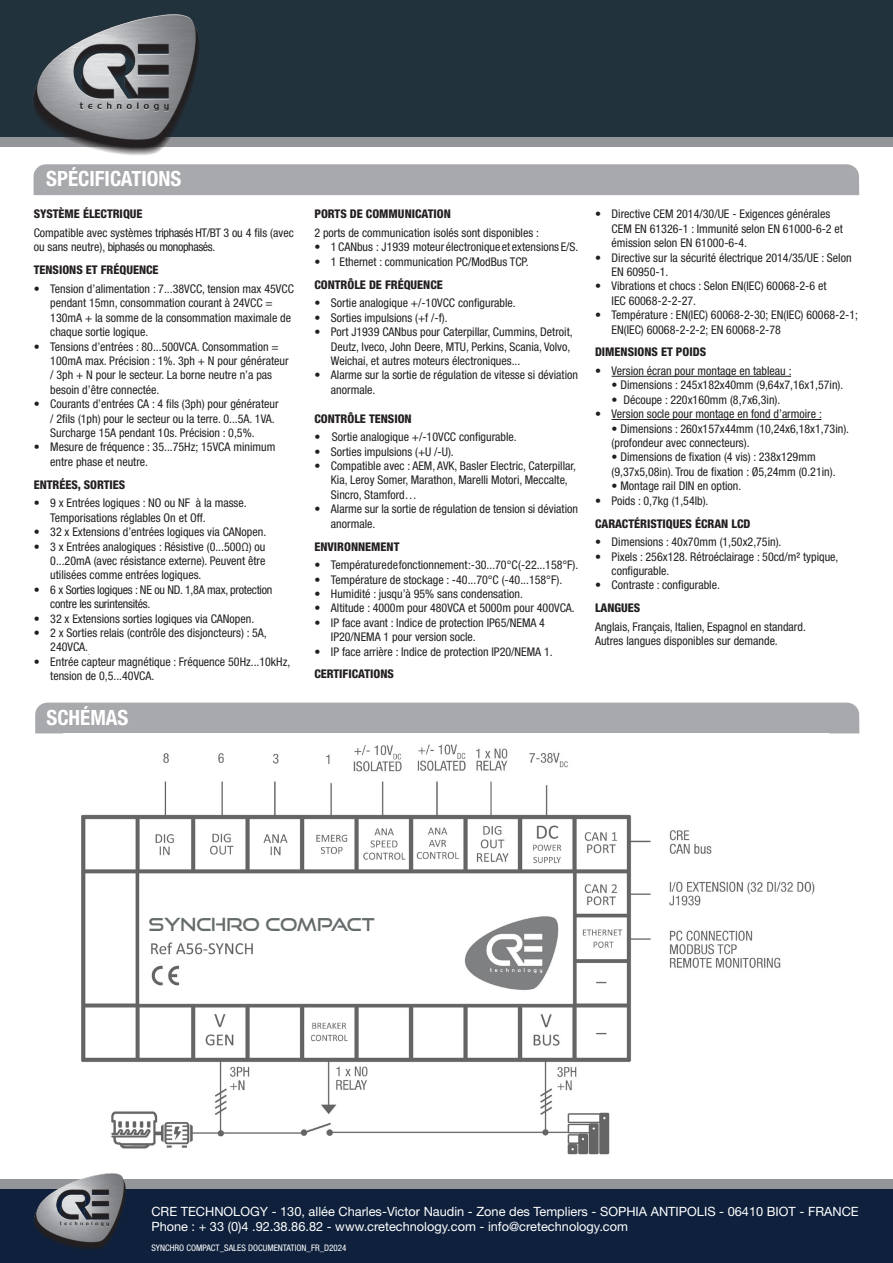
<style>
.page{position:relative;width:893px;height:1263px;background:#fff}
.page>*{position:absolute;margin:0;border:0;box-sizing:border-box;transform-origin:0 0}
.t1{font:700 condensed 21px "Helvetica Neue LT Std";color:#fff}
.t2{font:18px "Good Times Rg";color:#656b6b}
.t3{font:12.75px "Helvetica Neue LT Std";color:#fff}
.Style_de_paragraphe_A{font:condensed 12px/14.4px "Helvetica Neue LT Std";color:#231f20}
.Style_de_paragraphe_A-2{font:800 condensed 12px "Helvetica Neue LT Std";color:#231f20}
.Style_de_paragraphe_A-3{font:condensed 12px/14.4px "Helvetica Neue LT Std";letter-spacing:-.02em;color:#231f20}
.t4{font:condensed 9px "Helvetica Neue LT Std";color:#fff}
</style>
<div class="page">
<div style="left:0;top:0;width:893px;height:138px;background:#22323d"></div>
<div style="left:0;top:137px;width:893px;height:10px;background:#939598"></div>
<div style="left:0;top:1181px;width:893px;height:82px;background:#0e203c"></div>
<div style="left:0;top:1179px;width:893px;height:10px;background:#939598"></div>
<img style="left:33px;top:14px;width:166px;height:141px">
<img style="left:34px;top:1173px;width:92px;height:76px">
<div style="left:34px;top:164px;width:825px;height:31px;background:#a8a9ad"></div>
<div style="left:35px;top:703px;width:824px;height:30px;background:#a8a9ad"></div>
<hr style="left:612px;top:376px;width:179px;height:1px;background:#231f20">
<hr style="left:612px;top:419px;width:209px;height:1px;background:#231f20">
<img style="left:81px;top:744px;width:734px;height:411px">
<div style="left:148px;top:914px;width:227px;height:26px;background:#fff"></div>
<p class="t1" style="left:46px;top:166px;width:137px">SPÉCIFICATIONS</p>
<p class="Style_de_paragraphe_A-2" style="left:34px;top:207px;width:110px">SYSTÈME ÉLECTRIQUE</p>
<p class="Style_de_paragraphe_A" style="left:34px;top:225px;width:262px">Compatible avec systèmes triphasés HT/BT 3 ou 4 fils (avec ou sans neutre), biphasés ou monophasés.</p>
<p class="Style_de_paragraphe_A-2" style="left:34px;top:263px;width:126px">TENSIONS ET FRÉQUENCE</p>
<p class="Style_de_paragraphe_A" style="left:50px;top:281px;width:245px;text-indent:-16px">• Tension d’alimentation : 7...38VCC, tension max 45VCC pendant 15mn, consommation courant à 24VCC = 130mA + la somme de la consommation maximale de chaque sortie logique.</p>
<p class="Style_de_paragraphe_A" style="left:50px;top:339px;width:240px;text-indent:-16px">• Tensions d’entrées : 80...500VCA. Consommation = 100mA max. Précision : 1%. 3ph + N pour générateur / 3ph + N pour le secteur. La borne neutre n’a pas besoin d’être connectée.</p>
<p class="Style_de_paragraphe_A" style="left:50px;top:397px;width:230px;text-indent:-16px">• Courants d’entrées CA : 4 fils (3ph) pour générateur / 2fils (1ph) pour le secteur ou la terre. 0...5A. 1VA.<br>Surcharge 15A pendant 10s. Précision : 0,5%.</p>
<p class="Style_de_paragraphe_A" style="left:50px;top:440px;width:227px;text-indent:-16px">• Mesure de fréquence : 35...75Hz; 15VCA minimum entre phase et neutre.</p>
<p class="Style_de_paragraphe_A-2" style="left:34px;top:477px;width:93px">ENTRÉES, SORTIES</p>
<p class="Style_de_paragraphe_A" style="left:50px;top:496px;width:198px;text-indent:-16px">• 9 x Entrées logiques : NO ou NF à la masse.<br>Temporisations réglables On et Off.</p>
<p class="Style_de_paragraphe_A" style="left:34px;top:525px;width:234px">• 32 x Extensions d’entrées logiques via CANopen.</p>
<p class="Style_de_paragraphe_A" style="left:50px;top:539px;width:217px;text-align:justify;text-indent:-16px">• 3 x Entrées analogiques : Résistive (0...500Ω) ou 0...20mA (avec résistance externe). Peuvent être utilisées comme entrées logiques.</p>
<p class="Style_de_paragraphe_A-3" style="left:50px;top:582px;width:224px;text-indent:-16px">• 6 x Sorties logiques : NE ou ND. 1,8A max, protection contre les surintensités.</p>
<p class="Style_de_paragraphe_A" style="left:34px;top:611px;width:222px">• 32 x Extensions sorties logiques via CANopen.</p>
<p class="Style_de_paragraphe_A" style="left:50px;top:625px;width:218px;text-indent:-16px">• 2 x Sorties relais (contrôle des disjoncteurs) : 5A,<br>240VCA.<sub>.</sub></p>
<p class="Style_de_paragraphe_A" style="left:50px;top:654px;width:241px;text-indent:-16px">• Entrée capteur magnétique : Fréquence 50Hz...10kHz, tension de 0,5...40VCA.</p>
<p class="t1" style="left:46px;top:704px;width:84px">SCHÉMAS</p>
<p class="Style_de_paragraphe_A-2" style="left:314px;top:207px;width:138px">PORTS DE COMMUNICATION</p>
<p class="Style_de_paragraphe_A" style="left:314px;top:225px;width:226px">2 ports de communication isolés sont disponibles :</p>
<p class="Style_de_paragraphe_A" style="left:314px;top:240px;width:266px">• 1 CANbus : J1939 moteur électronique et extensions E/S.</p>
<p class="Style_de_paragraphe_A" style="left:314px;top:254px;width:216px">• 1 Ethernet : communication PC/ModBus TCP.</p>
<p class="Style_de_paragraphe_A-2" style="left:314px;top:277px;width:130px">CONTRÔLE DE FRÉQUENCE</p>
<p class="Style_de_paragraphe_A" style="left:314px;top:296px;width:203px">• Sortie analogique +/-10VCC configurable.</p>
<p class="Style_de_paragraphe_A" style="left:314px;top:310px;width:135px">• Sorties impulsions (+f /-f).</p>
<p class="Style_de_paragraphe_A" style="left:331px;top:325px;width:243px;text-indent:-16px">• Port J1939 CANbus pour Caterpillar, Cummins, Detroit,<br>Deutz, Iveco, John Deere, MTU, Perkins, Scania, Volvo,<br>Weichai, et autres moteurs électroniques...</p>
<p class="Style_de_paragraphe_A" style="left:331px;top:368px;width:249px;text-indent:-16px">• Alarme sur la sortie de régulation de vitesse si déviation anormale.</p>
<p class="Style_de_paragraphe_A-2" style="left:314px;top:411px;width:99px">CONTRÔLE TENSION</p>
<p class="Style_de_paragraphe_A" style="left:314px;top:430px;width:204px">• Sortie analogique +/-10VCC configurable.</p>
<p class="Style_de_paragraphe_A" style="left:314px;top:444px;width:141px">• Sorties impulsions (+U /-U).</p>
<p class="Style_de_paragraphe_A" style="left:331px;top:458px;width:247px;text-indent:-16px">• Compatible avec : AEM, AVK, Basler Electric, Caterpillar,<br>Kia, Leroy Somer, Marathon, Marelli Motori, Meccalte,<br>Sincro, Stamford…</p>
<p class="Style_de_paragraphe_A" style="left:331px;top:502px;width:249px;text-indent:-16px">• Alarme sur la sortie de régulation de tension si déviation anormale.</p>
<p class="Style_de_paragraphe_A-2" style="left:314px;top:539px;width:87px">ENVIRONNEMENT</p>
<p class="Style_de_paragraphe_A" style="left:314px;top:558px;width:265px">• Température de fonctionnement : -30...70°C (-22...158°F).</p>
<p class="Style_de_paragraphe_A" style="left:314px;top:572px;width:249px">• Température de stockage : -40...70°C (-40...158°F).</p>
<p class="Style_de_paragraphe_A" style="left:314px;top:586px;width:210px">• Humidité : jusqu’à 95% sans condensation.</p>
<p class="Style_de_paragraphe_A" style="left:314px;top:601px;width:262px">• Altitude : 4000m pour 480VCA et 5000m pour 400VCA.</p>
<p class="Style_de_paragraphe_A" style="left:314px;top:615px;width:232px">• IP face avant : Indice de protection IP65/NEMA 4</p>
<p class="Style_de_paragraphe_A" style="left:331px;top:630px;width:146px">IP20/NEMA 1 pour version socle.</p>
<p class="Style_de_paragraphe_A" style="left:314px;top:644px;width:240px">• IP face arrière : Indice de protection IP20/NEMA 1.</p>
<p class="Style_de_paragraphe_A-2" style="left:314px;top:667px;width:81px">CERTIFICATIONS</p>
<p class="Style_de_paragraphe_A" style="left:612px;top:207px;width:233px;text-indent:-16px">• Directive CEM 2014/30/UE - Exigences générales<br>CEM EN 61326-1 : Immunité selon EN 61000-6-2 et émission selon EN 61000-6-4.</p>
<p class="Style_de_paragraphe_A" style="left:612px;top:250px;width:241px;text-indent:-16px">• Directive sur la sécurité électrique 2014/35/UE : Selon<br>EN 60950-1.</p>
<p class="Style_de_paragraphe_A" style="left:595px;top:279px;width:233px">• Vibrations et chocs : Selon EN(IEC) 60068-2-6 et</p>
<p class="Style_de_paragraphe_A" style="left:612px;top:293px;width:86px">IEC 60068-2-2-27.</p>
<p class="Style_de_paragraphe_A" style="left:612px;top:308px;width:248px;text-indent:-16px">• Température : EN(IEC) 60068-2-30; EN(IEC) 60068-2-1;<br>EN(IEC) 60068-2-2-2; EN 60068-2-78</p>
<p class="Style_de_paragraphe_A-2" style="left:595px;top:345px;width:113px">DIMENSIONS ET POIDS</p>
<p class="Style_de_paragraphe_A" style="left:595px;top:364px;width:198px">• Version écran pour montage en tableau :</p>
<p class="Style_de_paragraphe_A" style="left:612px;top:378px;width:233px">• Dimensions : 245x182x40mm (9,64x7,16x1,57in).</p>
<p class="Style_de_paragraphe_A" style="left:612px;top:392px;width:170px">• Découpe : 220x160mm (8,7x6,3in).</p>
<p class="Style_de_paragraphe_A" style="left:595px;top:407px;width:228px">• Version socle pour montage en fond d’armoire :</p>
<p class="Style_de_paragraphe_A" style="left:612px;top:421px;width:239px">• Dimensions : 260x157x44mm (10,24x6,18x1,73in). (profondeur avec connecteurs).</p>
<p class="Style_de_paragraphe_A" style="left:612px;top:450px;width:225px">• Dimensions de fixation (4 vis) : 238x129mm (9,37x5,08in). Trou de fixation : Ø5,24mm (0.21in).</p>
<p class="Style_de_paragraphe_A" style="left:612px;top:479px;width:131px">• Montage rail DIN en option.</p>
<p class="Style_de_paragraphe_A" style="left:595px;top:493px;width:115px">• Poids : 0,7kg (1,54lb).</p>
<p class="Style_de_paragraphe_A-2" style="left:595px;top:516px;width:157px">CARACTÉRISTIQUES ÉCRAN LCD</p>
<p class="Style_de_paragraphe_A" style="left:595px;top:535px;width:188px">• Dimensions : 40x70mm (1,50x2,75in).</p>
<p class="Style_de_paragraphe_A" style="left:612px;top:549px;width:228px;text-indent:-16px">• Pixels : 256x128. Rétroéclairage : 50cd/m² typique, configurable.</p>
<p class="Style_de_paragraphe_A" style="left:595px;top:578px;width:126px">• Contraste : configurable.</p>
<p class="Style_de_paragraphe_A-2" style="left:595px;top:601px;width:47px">LANGUES</p>
<p class="Style_de_paragraphe_A" style="left:595px;top:619px;width:212px">Anglais, Français, Italien, Espagnol en standard.</p>
<p class="Style_de_paragraphe_A" style="left:595px;top:634px;width:184px">Autres langues disponibles sur demande.</p>
<p class="t2" style="left:148px;top:913px;width:228px">SYNCHRO COMPACT</p>
<p class="t3" style="left:151px;top:1204px;width:709px">CRE TECHNOLOGY - 130, allée Charles-Victor Naudin - Zone des Templiers - SOPHIA ANTIPOLIS - 06410 BIOT - FRANCE</p>
<p class="t3" style="left:151px;top:1219px;width:478px">Phone : + 33 (0)4 .92.38.86.82 - www.cretechnology.com - info@cretechnology.com</p>
<p class="t4" style="left:151px;top:1242px;width:197px">SYNCHRO COMPACT_SALES DOCUMENTATION_FR_D2024</p>
</div>
